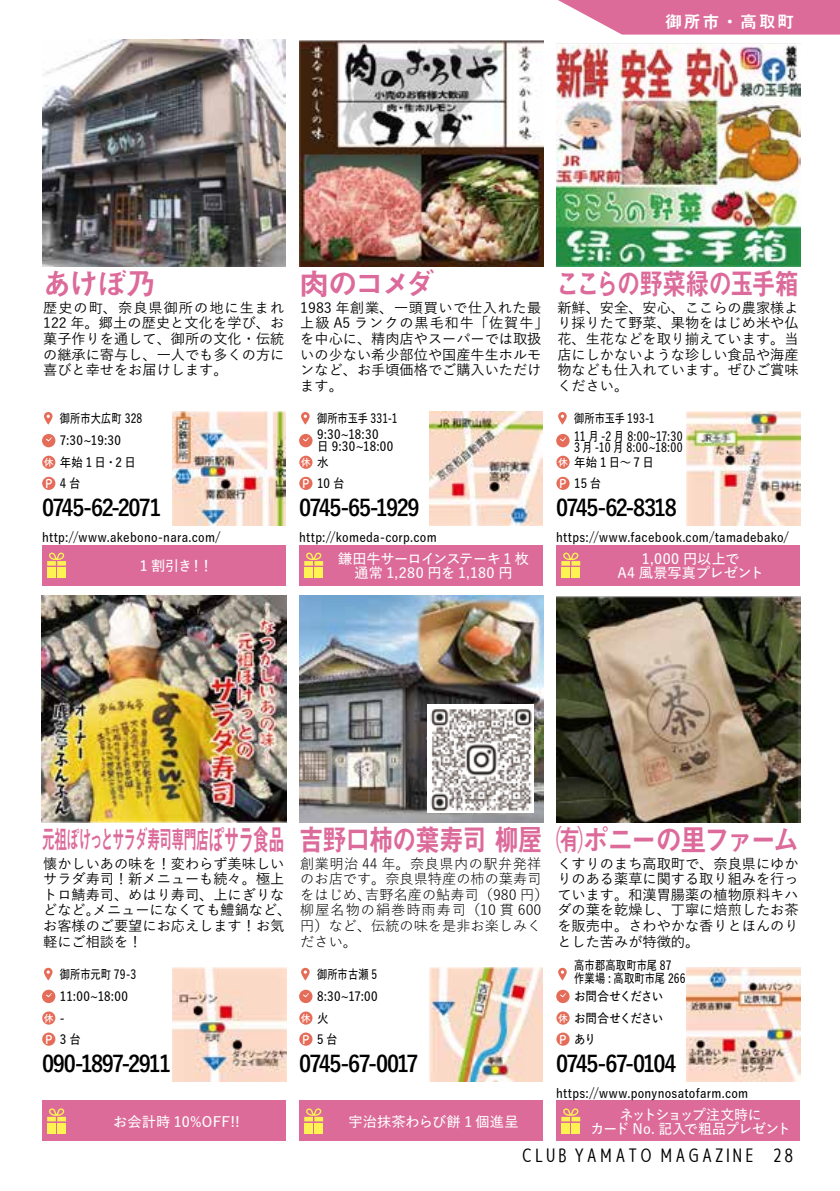
<style>
.page{position:relative;width:840px;height:1191px;background:#fff}
.page>*{position:absolute;margin:0;border:0;box-sizing:border-box;transform-origin:0 0}
.t1{font:30px "Midashi Go Pr 6 N MB31";letter-spacing:-.075em;color:#dc6a9a}
.t2{font:30px "Midashi Go Pr 6 N MB31";letter-spacing:-.075em;color:#dc6a9a;scale:.79 1}
.t3{font:30px "Midashi Go Pr 6 N MB31";letter-spacing:-.12em;color:#dc6a9a;scale:.89 1}
.t4{font:30px "Midashi Go Pr 6 N MB31";letter-spacing:-.04em;color:#dc6a9a;scale:.81 1}
.t5{font:25.6px "Midashi Go Pr 6 N MB31";letter-spacing:-.055em;color:#dc6a9a;scale:.5 1}
.t6{font:700 22.6px "Yu Go Pr 6 N";letter-spacing:-.075em;color:#000;scale:.93 1}
.t7{font:18.4px "Senobi Gothic Regular";letter-spacing:-.005em;color:#000}
.t8{font:17px "Midashi Go Pr 6 N MB31";letter-spacing:.1em;color:#fff}
.t9{font:500 14.2px/15.6px "Yu Go Pr 6 N";color:#000;text-align:justify}
.t10{font:14.2px/15.6px "Yu Go Pr 6 N";color:#000}
.t11{font:600 14.2px/14.2px "Yu Go Pr 6 N";letter-spacing:-.01em;color:#fff;text-align:center}
.t12{font:600 14.2px/14.2px "Yu Go Pr 6 N";letter-spacing:-.04em;color:#fff;text-align:center}
.t13{font:600 14.2px "Yu Go Pr 6 N";letter-spacing:.015em;color:#fff}
.t14{font:600 14.2px "Yu Go Pr 6 N";letter-spacing:.01em;color:#fff}
.t15{font:600 12.8px/16.2px "Yu Go Pr 6 N";letter-spacing:.025em;color:#000;scale:.9 1}
.t16{font:600 12.8px/16.2px "Yu Go Pr 6 N";letter-spacing:.025em;color:#000;scale:.8 1}
.t17{font:600 12.8px/17.8px "Yu Go Pr 6 N";letter-spacing:.005em;color:#000;scale:.8 1}
.t18{font:600 12.8px/14.8px "Yu Go Pr 6 N";letter-spacing:.025em;color:#000;scale:.82 1}
.t19{font:600 12.8px "Yu Go Pr 6 N";letter-spacing:-.05em;color:#000;scale:.9 1}
.t20{font:10px "Tsuku A Rd Gothic Std B";color:#fff}
.s1{font-family:"Tsuku A Rd Gothic Std B";font-weight:400;font-size:12px;color:#fff}
.s2{font-size:30px}
</style>
<div class="page">
<svg style="left:558px;top:0;width:281px;height:35px;background:#e07da5"></svg>
<div style="left:42px;top:545px;width:243px;height:40px;background:#dc6b99"></div>
<svg style="left:47px;top:552px;width:19px;height:13px"></svg>
<div style="left:57px;top:567px;width:9px;height:10px;background:#fff352"></div>
<div style="left:47px;top:567px;width:9px;height:10px;background:#fff352"></div>
<svg style="left:44px;top:412px;width:8px;height:13px"></svg>
<div style="left:42px;top:434px;width:13px;height:13px;background:#e56c58;border-radius:50%"></div>
<svg style="left:46px;top:437px;width:6px;height:4px"></svg>
<div style="left:42px;top:477px;width:13px;height:13px;background:#e56c58;border-radius:50%"></div>
<div style="left:42px;top:456px;width:13px;height:13px;background:#e56c58;border-radius:50%"></div>
<img style="left:42px;top:40px;width:244px;height:226px">
<img style="left:173px;top:412px;width:113px;height:113px">
<div style="left:299px;top:545px;width:243px;height:40px;background:#dc6b99"></div>
<svg style="left:304px;top:552px;width:19px;height:13px"></svg>
<div style="left:314px;top:567px;width:9px;height:10px;background:#fff352"></div>
<div style="left:304px;top:567px;width:9px;height:10px;background:#fff352"></div>
<svg style="left:301px;top:412px;width:8px;height:13px"></svg>
<svg style="left:299px;top:434px;width:13px;height:13px"></svg>
<div style="left:299px;top:477px;width:13px;height:13px;background:#e56c58;border-radius:50%"></div>
<div style="left:299px;top:456px;width:13px;height:13px;background:#e56c58;border-radius:50%"></div>
<img style="left:299px;top:40px;width:243px;height:226px">
<img style="left:429px;top:412px;width:113px;height:113px">
<div style="left:556px;top:545px;width:243px;height:40px;background:#dc6b99"></div>
<svg style="left:561px;top:552px;width:19px;height:13px"></svg>
<div style="left:571px;top:567px;width:9px;height:10px;background:#fff352"></div>
<div style="left:561px;top:567px;width:8px;height:10px;background:#fff352"></div>
<svg style="left:558px;top:412px;width:8px;height:13px"></svg>
<svg style="left:556px;top:434px;width:13px;height:13px"></svg>
<div style="left:556px;top:477px;width:13px;height:13px;background:#e56c58;border-radius:50%"></div>
<div style="left:556px;top:456px;width:13px;height:13px;background:#e56c58;border-radius:50%"></div>
<img style="left:556px;top:43px;width:243px;height:223px">
<img style="left:686px;top:412px;width:113px;height:113px">
<div style="left:42px;top:1100px;width:243px;height:41px;background:#dc6b99"></div>
<svg style="left:47px;top:1108px;width:19px;height:13px"></svg>
<div style="left:57px;top:1122px;width:9px;height:11px;background:#fff352"></div>
<div style="left:47px;top:1122px;width:9px;height:11px;background:#fff352"></div>
<svg style="left:44px;top:967px;width:8px;height:13px"></svg>
<div style="left:42px;top:989px;width:13px;height:14px;background:#e56c58;border-radius:50%"></div>
<svg style="left:46px;top:993px;width:6px;height:4px"></svg>
<div style="left:42px;top:1032px;width:13px;height:13px;background:#e56c58;border-radius:50%"></div>
<div style="left:42px;top:1011px;width:13px;height:13px;background:#e56c58;border-radius:50%"></div>
<img style="left:42px;top:595px;width:244px;height:227px">
<img style="left:172px;top:967px;width:114px;height:114px">
<div style="left:556px;top:1100px;width:243px;height:41px;background:#dc6b99"></div>
<svg style="left:561px;top:1108px;width:19px;height:13px"></svg>
<div style="left:571px;top:1122px;width:9px;height:11px;background:#fff352"></div>
<div style="left:561px;top:1122px;width:8px;height:11px;background:#fff352"></div>
<svg style="left:558px;top:967px;width:8px;height:13px"></svg>
<svg style="left:556px;top:989px;width:13px;height:14px"></svg>
<div style="left:556px;top:1032px;width:13px;height:13px;background:#e56c58;border-radius:50%"></div>
<div style="left:556px;top:1011px;width:13px;height:13px;background:#e56c58;border-radius:50%"></div>
<img style="left:556px;top:596px;width:243px;height:226px">
<img style="left:686px;top:967px;width:113px;height:114px">
<div style="left:299px;top:1100px;width:243px;height:41px;background:#dc6b99"></div>
<svg style="left:304px;top:1108px;width:19px;height:13px"></svg>
<div style="left:314px;top:1122px;width:9px;height:11px;background:#fff352"></div>
<div style="left:304px;top:1122px;width:9px;height:11px;background:#fff352"></div>
<svg style="left:301px;top:967px;width:8px;height:13px"></svg>
<div style="left:299px;top:989px;width:13px;height:14px;background:#e56c58;border-radius:50%"></div>
<svg style="left:303px;top:993px;width:6px;height:4px"></svg>
<div style="left:299px;top:1032px;width:13px;height:13px;background:#e56c58;border-radius:50%"></div>
<div style="left:299px;top:1011px;width:13px;height:13px;background:#e56c58;border-radius:50%"></div>
<img style="left:299px;top:595px;width:243px;height:227px">
<img style="left:429px;top:967px;width:113px;height:114px">
<img style="left:427px;top:704px;width:106px;height:109px">
<p class="t8" style="left:664px;top:8px;width:131px">御所市・高取町</p>
<h1 class="t1" style="left:42px;top:260px;width:205px">あけぼ乃　　　</h1>
<h1 class="t1" style="left:299px;top:260px;width:137px">肉のコメダ</h1>
<h1 class="t2" style="left:556px;top:260px;width:308px">ここらの野菜緑の玉手箱</h1>
<p class="t9" style="left:43px;top:298px;width:242px">歴史の町、奈良県御所の地に生まれ122 年。郷土の歴史と文化を学び、お菓子作りを通して、御所の文化・伝統の継承に寄与し、一人でも多くの方に喜びと幸せをお届けします。</p>
<p class="t9" style="left:300px;top:298px;width:250px;text-align:left">1983 年創業、一頭買いで仕入れた最上級 A5 ランクの黒毛和牛「佐賀牛」を中心に、精肉店やスーパーでは取扱いの少ない希少部位や国産牛生ホルモンなど、お手頃価格でご購入いただけます。</p>
<p class="t9" style="left:557px;top:298px;width:242px">新鮮、安全、安心、ここらの農家様より採りたて野菜、果物をはじめ米や仏花、生花などを取り揃えています。当店にしかないような珍しい食品や海産物なども仕入れています。ぜひご賞味ください。</p>
<p class="t16" style="left:60px;top:409px;width:105px">御所市大広町 328</p>
<p class="t15" style="left:60px;top:431px;width:69px">7:30~19:30</p>
<p class="t15" style="left:60px;top:453px;width:86px">年始 1日・2日</p>
<p class="t15" style="left:45px;top:474px;width:41px"><span class="s1">P</span> 4台</p>
<p class="t20" style="left:44px;top:454px;width:11px">休</p>
<p class="t16" style="left:317px;top:409px;width:102px">御所市玉手 331-1<br>9:30~18:30</p>
<p class="t15" style="left:317px;top:436px;width:86px">日 9:30~18:00水</p>
<p class="t15" style="left:302px;top:474px;width:48px"><span class="s1">P</span> 10台</p>
<p class="t20" style="left:301px;top:454px;width:11px">休</p>
<p class="t17" style="left:573px;top:408px;width:137px">御所市玉手 193-1<br>11 月 -2 月 8:00~17:30</p>
<p class="t18" style="left:573px;top:438px;width:134px">3 月 -10 月 8:00~18:00年始1日～7日</p>
<p class="t15" style="left:559px;top:474px;width:48px"><span class="s1">P</span> 15台</p>
<p class="t20" style="left:557px;top:454px;width:11px">休</p>
<h3 class="t6" style="left:42px;top:495px;width:130px">0745-62-2071</h3>
<h3 class="t6" style="left:299px;top:495px;width:131px">0745-65-1929</h3>
<h3 class="t6" style="left:556px;top:495px;width:131px">0745-62-8318</h3>
<p class="t15" style="left:42px;top:528px;width:200px">http://www.akebono-nara.com/</p>
<p class="t15" style="left:299px;top:528px;width:154px">http://komeda-corp.com</p>
<p class="t15" style="left:556px;top:528px;width:260px">https://www.facebook.com/tamadebako/</p>
<p class="t11" style="left:140px;top:557px;width:75px">1 割引き！！</p>
<p class="t11" style="left:338px;top:549px;width:192px">鎌田牛サーロインステーキ 1 枚通常 1,280 円を 1,180 円</p>
<p class="t11" style="left:617px;top:549px;width:148px">1,000 円以上で<br>A4 風景写真プレゼント</p>
<h2 class="t5" style="left:42px;top:819px;width:486px">元祖ぽけっとサラダ寿司専門店<span class="s2">ぽサラ食品</span></h2>
<h1 class="t4" style="left:299px;top:815px;width:302px">吉野口柿の葉寿司 柳屋</h1>
<h1 class="t3" style="left:556px;top:815px;width:275px">㈲ポニーの里ファーム</h1>
<p class="t9" style="left:43px;top:853px;width:250px;text-align:left">懐かしいあの味を！変わらず美味しいサラダ寿司！新メニューも続々。極上トロ鯖寿司、めはり寿司、上にぎりなどなど。メニューになくても鱧鍋など、お客様のご要望にお応えします！お気軽にご相談を！</p>
<p class="t10" style="left:300px;top:853px;width:250px">創業明治 44 年。奈良県内の駅弁発祥のお店です。奈良県特産の柿の葉寿司をはじめ、吉野名産の鮎寿司（980 円）柳屋名物の絹巻時雨寿司（10 貫 600円）など、伝統の味を是非お楽しみください。</p>
<p class="t9" style="left:557px;top:853px;width:242px">くすりのまち高取町で、奈良県にゆかりのある薬草に関する取り組みを行っています。和漢胃腸薬の植物原料キハダの葉を乾燥し、丁寧に焙煎したお茶を販売中。さわやかな香りとほんのりとした苦みが特徴的。</p>
<p class="t16" style="left:60px;top:964px;width:97px">御所市元町 79-3</p>
<p class="t15" style="left:60px;top:986px;width:77px">11:00~18:00</p>
<p class="t15" style="left:60px;top:1008px;width:7px">-</p>
<p class="t15" style="left:45px;top:1029px;width:41px"><span class="s1">P</span> 3台</p>
<p class="t20" style="left:44px;top:1010px;width:11px">休</p>
<p class="t16" style="left:317px;top:964px;width:77px">御所市古瀬 5</p>
<p class="t15" style="left:317px;top:986px;width:69px">8:30~17:00</p>
<p class="t15" style="left:317px;top:1008px;width:14px">火</p>
<p class="t15" style="left:302px;top:1029px;width:41px"><span class="s1">P</span> 5台</p>
<p class="t20" style="left:301px;top:1010px;width:11px">休</p>
<p class="t16" style="left:573px;top:957px;width:141px;line-height:12.8px">高市郡高取町市尾 87<br>作業場 : 高取町市尾 266</p>
<p class="t19" style="left:573px;top:984px;width:101px">お問合せください</p>
<p class="t19" style="left:573px;top:1006px;width:101px">お問合せください</p>
<p class="t15" style="left:559px;top:1029px;width:42px"><span class="s1">P</span> あり</p>
<p class="t20" style="left:557px;top:1010px;width:11px">休</p>
<h3 class="t6" style="left:42px;top:1051px;width:140px">090-1897-2911</h3>
<h3 class="t6" style="left:299px;top:1051px;width:130px">0745-67-0017</h3>
<h3 class="t6" style="left:556px;top:1051px;width:131px">0745-67-0104</h3>
<p class="t15" style="left:556px;top:1083px;width:215px">https://www.ponynosatofarm.com</p>
<p class="t13" style="left:113px;top:1108px;width:128px">お会計時 10%OFF!!</p>
<p class="t14" style="left:348px;top:1108px;width:172px">宇治抹茶わらび餅 1 個進呈</p>
<p class="t12" style="left:590px;top:1105px;width:202px">ネットショップ注文時に<br>カード No. 記入で粗品プレゼント</p>
<p class="t7" style="left:520px;top:1142px;width:275px">CLUB YAMATO MAGAZINE 28</p>
</div>
